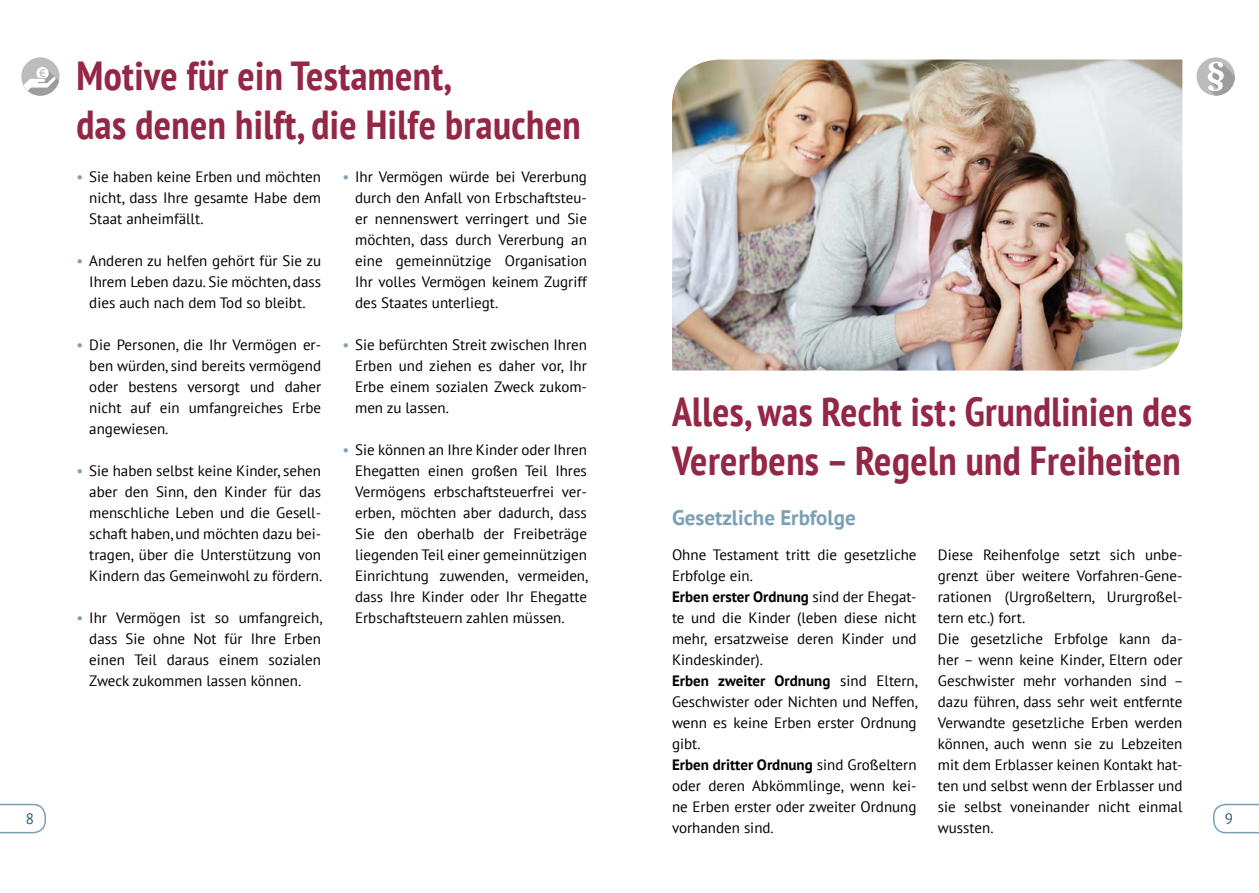
<style>
.page{position:relative;width:1259px;height:893px;background:#fff}
.page>*{position:absolute;margin:0;border:0;box-sizing:border-box;transform-origin:0 0}
.t1{font:700 condensed 40.5px/49.5px "PT Sans";letter-spacing:.01em;color:#932745}
.t2{font:700 21px "PT Sans";color:#79a1b5}
.t3{font:15px/21px "PT Sans";color:#000;text-align:justify}
.t4{font:15px "PT Sans";color:#2b597c}
.s1{color:#79a1b5}
.s2{font-weight:700}
</style>
<div class="page">
<svg style="left:0;top:803px;width:46px;height:31px"></svg>
<svg style="left:1213px;top:803px;width:46px;height:31px"></svg>
<div style="left:1196px;top:57px;width:38px;height:39px;background:#bcbcbc;border-radius:50%"></div>
<svg style="left:1207px;top:62px;width:27px;height:34px"></svg>
<div style="left:21px;top:57px;width:39px;height:39px;background:#bcbcbc;border-radius:50%"></div>
<svg style="left:23px;top:67px;width:36px;height:29px"></svg>
<img style="left:672px;top:60px;width:510px;height:311px">
<h1 class="t1" style="left:77px;top:50px;width:505px">Motive für ein Testament,<br>das denen hilft, die Hilfe brauchen</h1>
<p class="t3" style="left:355px;top:165px;width:233px;text-indent:-13px"><span class="s1">•</span> Ihr Vermögen würde bei Vererbung durch den Anfall von Erbschaftsteu&shy;er nennenswert verringert und Sie möchten, dass durch Vererbung an eine gemeinnützige Organisation Ihr volles Vermögen keinem Zugriff des Staates unterliegt.</p>
<p class="t3" style="left:355px;top:333px;width:233px;text-indent:-13px"><span class="s1">•</span> Sie befürchten Streit zwischen Ihren Erben und ziehen es daher vor, Ihr Erbe einem sozialen Zweck zukom&shy;men zu lassen.</p>
<p class="t3" style="left:355px;top:438px;width:234px;text-indent:-13px"><span class="s1">•</span> Sie können an Ihre Kinder oder Ihren Ehegatten einen großen Teil Ihres Vermögens erbschaftsteuerfrei ver&shy;erben, möchten aber dadurch, dass Sie den oberhalb der Freibeträge liegenden Teil einer gemeinnützigen Einrichtung zuwenden, vermeiden, dass Ihre Kinder oder Ihr Ehegatte Erbschaftsteuern zahlen müssen.</p>
<p class="t3" style="left:89px;top:165px;width:233px;text-indent:-13px"><span class="s1">•</span> Sie haben keine Erben und möchten nicht, dass Ihre gesamte Habe dem Staat anheimfällt.</p>
<p class="t3" style="left:89px;top:249px;width:233px;text-indent:-13px"><span class="s1">•</span> Anderen zu helfen gehört für Sie zu Ihrem Leben dazu. Sie möchten, dass dies auch nach dem Tod so bleibt.</p>
<p class="t3" style="left:89px;top:333px;width:233px;text-indent:-13px"><span class="s1">•</span> Die Personen, die Ihr Vermögen er&shy;ben würden, sind bereits vermögend oder bestens versorgt und daher nicht auf ein umfangreiches Erbe angewiesen.</p>
<p class="t3" style="left:89px;top:459px;width:234px;text-indent:-13px"><span class="s1">•</span> Sie haben selbst keine Kinder, sehen aber den Sinn, den Kinder für das menschliche Leben und die Gesell&shy;schaft haben, und möchten dazu bei&shy;tragen, über die Unterstützung von Kindern das Gemeinwohl zu fördern.</p>
<p class="t3" style="left:89px;top:606px;width:234px;text-indent:-13px"><span class="s1">•</span> Ihr Vermögen ist so umfangreich, dass Sie ohne Not für Ihre Erben einen Teil daraus einem sozialen Zweck zukommen lassen können.</p>
<h1 class="t1" style="left:672px;top:386px;width:521px">Alles, was Recht ist: Grundlinien des<br>Vererbens – Regeln und Freiheiten</h1>
<h2 class="t2" style="left:672px;top:504px;width:185px">Gesetzliche Erbfolge</h2>
<p class="t3" style="left:672px;top:543px;width:247px;text-align:left">Ohne Testament tritt die gesetzliche<br>Erbfolge ein.<br><span class="s2">Erben erster Ordnung</span> sind der Ehegat&shy;te und die Kinder (leben diese nicht mehr, ersatzweise deren Kinder und<br>Kindeskinder).<br><span class="s2">Erben zweiter Ordnung</span> sind Eltern,<br>Geschwister oder Nichten und Neffen, wenn es keine Erben erster Ordnung gibt.<br><span class="s2">Erben dritter Ordnung</span> sind Großeltern oder deren Abkömmlinge, wenn kei&shy;ne Erben erster oder zweiter Ordnung vorhanden sind.</p>
<p class="t3" style="left:938px;top:543px;width:247px;text-align:left">Diese Reihenfolge setzt sich unbe&shy;grenzt über weitere Vorfahren-Gene&shy;rationen (Urgroßeltern, Ururgroßel&shy;tern etc.) fort.<br>Die gesetzliche Erbfolge kann da&shy;her – wenn keine Kinder, Eltern oder<br>Geschwister mehr vorhanden sind – dazu führen, dass sehr weit entfernte<br>Verwandte gesetzliche Erben werden können, auch wenn sie zu Lebzeiten mit dem Erblasser keinen Kontakt hat&shy;ten und selbst wenn der Erblasser und sie selbst voneinander nicht einmal wussten.</p>
<p class="t4" style="left:26px;top:809px;width:10px">8</p>
<p class="t4" style="left:1225px;top:809px;width:10px">9</p>
</div>
